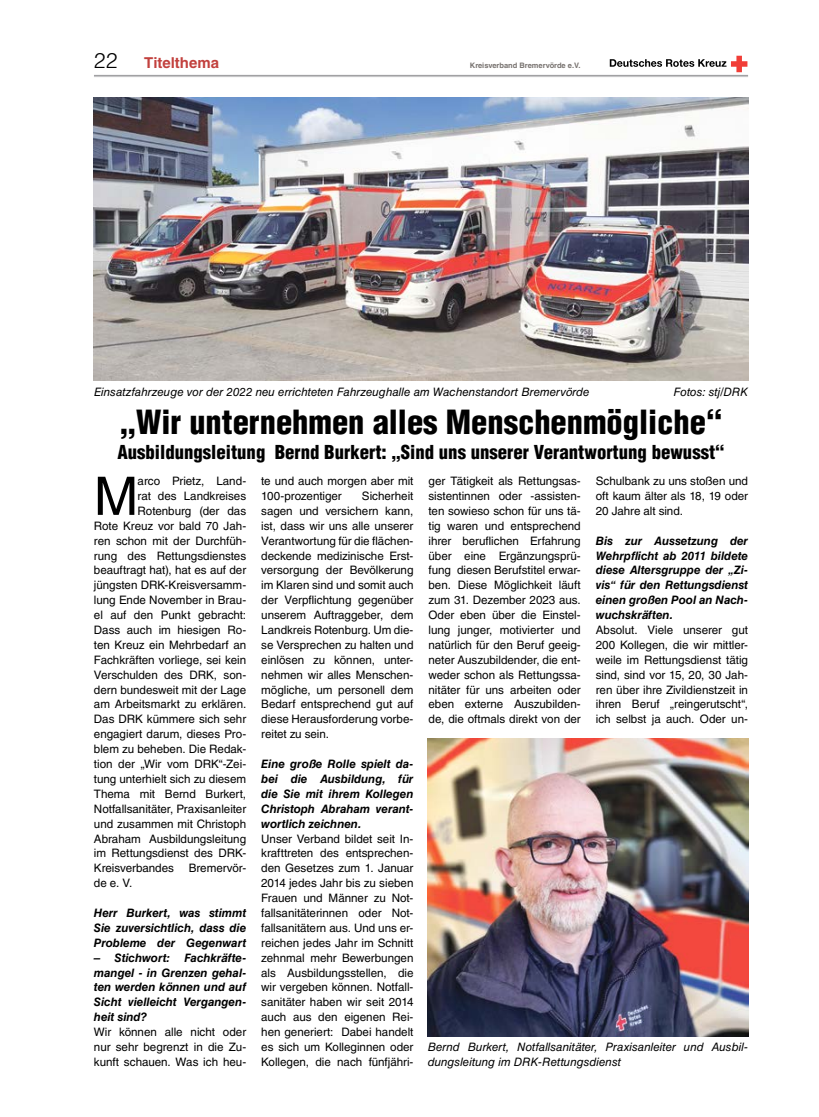
<style>
.page{position:relative;width:819px;height:1117px;background:#fff}
.page>*{position:absolute;margin:0;border:0;box-sizing:border-box;transform-origin:0 0}
.t1{font:53.12px "Helvetica LT Std";color:#000}
.t2{font:900 condensed 32.5px "Helvetica LT Std";color:#000}
.t3{font:300 21.25px "Helvetica LT Std";color:#000}
.t4{font:900 condensed 18.75px "Helvetica LT Std";color:#000}
.t5{font:700 15px "Helvetica LT Std";color:#c2413e}
.t6{font:11.62px/14.9px "Helvetica LT Std";letter-spacing:-.005em;color:#000;text-align:justify}
.t7{font:italic 700 11.62px/14.9px "Helvetica LT Std";letter-spacing:-.005em;color:#000;text-align:justify}
.t8{font:italic 11.62px/14.9px "Helvetica LT Std";color:#000}
.t9{font:700 7.5px "Helvetica LT Std";color:#787370}
</style>
<div class="page">
<svg style="left:609px;top:56px;width:138px;height:16px"></svg>
<img style="left:427px;top:738px;width:321px;height:297px">
<img style="left:94px;top:98px;width:654px;height:283px">
<h3 class="t3" style="left:94px;top:48px;width:25px">22</h3>
<p class="t5" style="left:144px;top:54px;width:76px">Titelthema</p>
<p class="t9" style="left:470px;top:61px;width:112px">Kreisverband Bremervörde e.V.</p>
<p class="t8" style="left:94px;top:384px;width:497px">Einsatzfahrzeuge vor der 2022 neu errichteten Fahrzeughalle am Wachenstandort Bremervörde</p>
<p class="t8" style="left:673px;top:384px;width:76px">Fotos: stj/DRK</p>
<h2 class="t2" style="left:120px;top:401px;width:604px">„Wir unternehmen alles Menschenmögliche“</h2>
<h3 class="t4" style="left:117px;top:440px;width:608px">Ausbildungsleitung Bernd Burkert: „Sind uns unserer Verantwortung bewusst“</h3>
<h1 class="t1" style="left:94px;top:465px;width:46px">M</h1>
<p class="t6" style="left:138px;top:473px;width:110px">arco Prietz, Land-</p>
<p class="t6" style="left:428px;top:473px;width:154px">ger Tätigkeit als Rettungsas&shy;sistentinnen oder -assisten&shy;ten sowieso schon für uns tä&shy;tig waren und entsprechend ihrer beruflichen Erfahrung über eine Ergänzungsprü&shy;fung diesen Berufstitel erwar&shy;ben. Diese Möglichkeit läuft zum 31. Dezember 2023 aus.<br>Oder eben über die Einstel&shy;lung junger, motivierter und natürlich für den Beruf geeig&shy;neter Auszubildender, die ent&shy;weder schon als Rettungssa&shy;nitäter für uns arbeiten oder eben externe Auszubilden&shy;de, die oftmals direkt von der</p>
<p class="t6" style="left:595px;top:473px;width:154px">Schulbank zu uns stoßen und oft kaum älter als 18, 19 oder 20 Jahre alt sind.</p>
<p class="t6" style="left:261px;top:473px;width:154px">te und auch morgen aber mit<br>100-prozentiger</p>
<p class="t6" style="left:261px;top:488px;width:154px;text-indent:101px">Sicherheit sagen und versichern kann, ist, dass wir uns alle unserer Verantwortung für die flächen&shy;deckende medizinische Erst&shy;versorgung der Bevölkerung im Klaren sind und somit auch der Verpflichtung gegenüber unserem Auftraggeber, dem Landkreis Rotenburg. Um die&shy;se Versprechen zu halten und einlösen zu können, unter&shy;nehmen wir alles Menschen&shy;mögliche, um personell dem Bedarf entsprechend gut auf diese Herausforderung vorbe&shy;reitet zu sein.</p>
<p class="t7" style="left:261px;top:756px;width:154px">Eine große Rolle spielt da&shy;bei die Ausbildung, für die Sie mit ihrem Kollegen Christoph Abraham verant&shy;wortlich zeichnen.</p>
<p class="t6" style="left:261px;top:830px;width:154px">Unser Verband bildet seit In&shy;krafttreten des entsprechen&shy;den Gesetzes zum 1. Januar 2014 jedes Jahr bis zu sieben Frauen und Männer zu Not&shy;fallsanitäterinnen oder Not&shy;fallsanitätern aus. Und uns er&shy;reichen jedes Jahr im Schnitt zehnmal mehr Bewerbungen als Ausbildungsstellen, die wir vergeben können. Notfall&shy;sanitäter haben wir seit 2014 auch aus den eigenen Rei&shy;hen generiert: Dabei handelt es sich um Kolleginnen oder Kollegen, die nach fünfjähri-</p>
<p class="t6" style="left:138px;top:488px;width:110px">rat des Landkreises</p>
<p class="t6" style="left:138px;top:503px;width:110px">Rotenburg (der das</p>
<p class="t6" style="left:94px;top:518px;width:154px">Rote Kreuz vor bald 70 Jah-</p>
<p class="t6" style="left:94px;top:533px;width:154px">ren schon mit der Durchfüh-</p>
<p class="t6" style="left:94px;top:548px;width:154px">rung des Rettungsdienstes</p>
<p class="t6" style="left:94px;top:562px;width:154px">beauftragt hat), hat es auf der</p>
<p class="t6" style="left:94px;top:577px;width:154px">jüngsten DRK-Kreisversamm-</p>
<p class="t6" style="left:94px;top:592px;width:154px">lung Ende November in Brau-</p>
<p class="t6" style="left:94px;top:607px;width:154px">el auf den Punkt gebracht:</p>
<p class="t6" style="left:94px;top:622px;width:154px">Dass auch im hiesigen Ro-</p>
<p class="t6" style="left:94px;top:637px;width:154px">ten Kreuz ein Mehrbedarf an</p>
<p class="t6" style="left:94px;top:652px;width:154px">Fachkräften vorliege, sei kein</p>
<p class="t6" style="left:94px;top:667px;width:154px">Verschulden des DRK, son-</p>
<p class="t6" style="left:94px;top:682px;width:154px">dern bundesweit mit der Lage</p>
<p class="t6" style="left:94px;top:696px;width:154px">am Arbeitsmarkt zu erklären.</p>
<p class="t6" style="left:94px;top:711px;width:154px">Das DRK kümmere sich sehr</p>
<p class="t6" style="left:94px;top:726px;width:154px">engagiert darum, dieses Pro-</p>
<p class="t6" style="left:94px;top:741px;width:154px">blem zu beheben. Die Redak-</p>
<p class="t6" style="left:94px;top:756px;width:154px">tion der „Wir vom DRK“-Zei-</p>
<p class="t6" style="left:94px;top:771px;width:154px">tung unterhielt sich zu diesem</p>
<p class="t6" style="left:94px;top:786px;width:154px">Thema mit Bernd Burkert,</p>
<p class="t6" style="left:94px;top:801px;width:154px">Notfallsanitäter, Praxisanleiter</p>
<p class="t6" style="left:94px;top:815px;width:154px">und zusammen mit Christoph</p>
<p class="t6" style="left:94px;top:830px;width:154px">Abraham Ausbildungsleitung</p>
<p class="t6" style="left:94px;top:845px;width:154px">im Rettungsdienst des DRK-</p>
<p class="t6" style="left:94px;top:860px;width:82px">Kreisverbandes</p>
<p class="t6" style="left:189px;top:860px;width:59px">Bremervör-</p>
<p class="t6" style="left:94px;top:875px;width:40px">de e. V.</p>
<p class="t7" style="left:94px;top:905px;width:154px">Herr Burkert, was stimmt Sie zuversichtlich, dass die Probleme der Gegenwart</p>
<p class="t7" style="left:94px;top:949px;width:154px">– Stichwort: Fachkräfte&shy;mangel - in Grenzen gehal&shy;ten werden können und auf Sicht vielleicht Vergangen&shy;heit sind?</p>
<p class="t6" style="left:94px;top:1024px;width:154px">Wir können alle nicht oder nur sehr begrenzt in die Zu&shy;kunft schauen. Was ich heu-</p>
<p class="t7" style="left:595px;top:533px;width:154px">Bis zur Aussetzung der Wehrpflicht ab 2011 bildete diese Altersgruppe der „Zi&shy;vis“ für den Rettungsdienst einen großen Pool an Nach&shy;wuchskräften.</p>
<p class="t6" style="left:595px;top:622px;width:154px">Absolut. Viele unserer gut 200 Kollegen, die wir mittler&shy;weile im Rettungsdienst tätig sind, sind vor 15, 20, 30 Jah&shy;ren über ihre Zivildienstzeit in ihren Beruf „reingerutscht“, ich selbst ja auch. Oder un-</p>
<p class="t8" style="left:427px;top:1039px;width:322px">Bernd Burkert, Notfallsanitäter, Praxisanleiter und Ausbil&shy;dungsleitung im DRK-Rettungsdienst</p>
</div>
